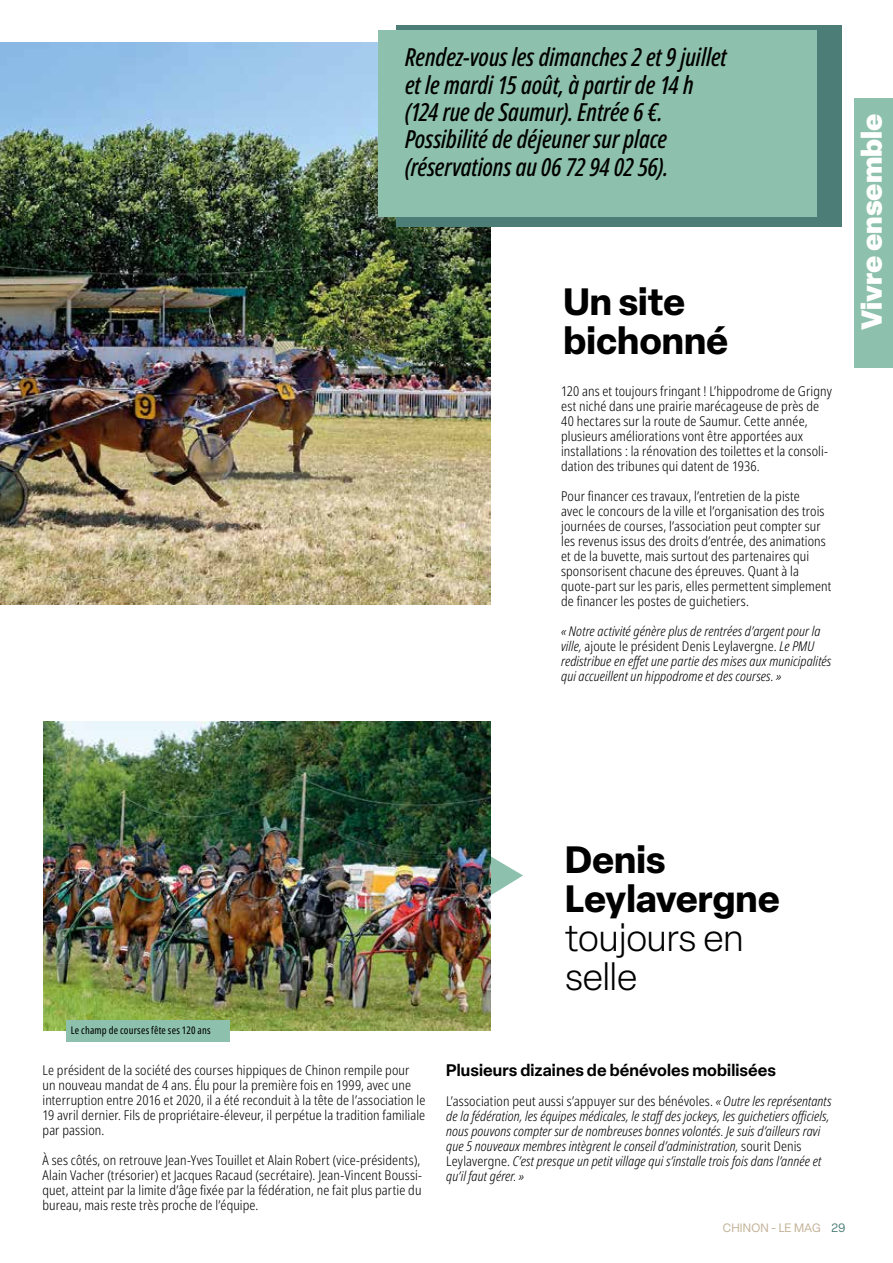
<style>
.page{position:relative;width:893px;height:1263px;background:#fff}
.page>*{position:absolute;margin:0;border:0;box-sizing:border-box;transform-origin:0 0}
.t1{font:700 37.5px/39px "Elza";color:#000}
.t2{font:300 37.5px/39px "Elza";color:#000}
.t3{font:900 28.5px "Elza";color:#fff}
.t4{font:italic 500 extra-condensed 24.9px/27.5px "Noto Sans";letter-spacing:-.005em;color:#000}
.t5{font:600 16.5px "Elza";letter-spacing:.005em;color:#000}
.t6{font:300 condensed 13.5px/15px "Noto Sans";letter-spacing:.01em;color:#000}
.t7{font:italic 300 condensed 13.5px/15px "Noto Sans";letter-spacing:.01em;color:#000}
.t8{font:12px "Elza";letter-spacing:.02em;color:#c2b196}
.t9{font:extra-condensed 10.5px "Noto Sans";letter-spacing:.02em;color:#000}
.s1{font-style:normal}
.s2{color:#4c7e77}
</style>
<div class="page">
<div style="left:855px;top:98px;width:38px;height:270px;background:#8dc1ad"></div>
<svg style="left:491px;top:856px;width:32px;height:39px"></svg>
<img style="left:0;top:43px;width:491px;height:561px">
<img style="left:43px;top:721px;width:448px;height:310px">
<div style="left:396px;top:26px;width:445px;height:201px;background:#4c7e77"></div>
<div style="left:379px;top:31px;width:438px;height:186px;background:#8dc1ad"></div>
<div style="left:67px;top:1020px;width:163px;height:21px;background:#8dc1ad"></div>
<h3 class="t4" style="left:405px;top:44px;width:323px">Rendez-vous les dimanches 2 et 9 juillet et le mardi 15 août, à partir de 14 h (124 rue de Saumur). Entrée 6 €.<br>Possibilité de déjeuner sur place (réservations au 06 72 94 02 56).</h3>
<h1 class="t1" style="left:563px;top:281px;width:166px">Un site bichonné</h1>
<p class="t6" style="left:561px;top:384px;width:272px">120 ans et toujours fringant ! L’hippodrome de Grigny est niché dans une prairie marécageuse de près de 40 hectares sur la route de Saumur. Cette année, plusieurs améliorations vont être apportées aux installations : la rénovation des toilettes et la consoli&shy;dation des tribunes qui datent de 1936.</p>
<p class="t6" style="left:561px;top:489px;width:272px">Pour financer ces travaux, l’entretien de la piste<br>avec le concours de la ville et l’organisation des trois journées de courses, l’association peut compter sur les revenus issus des droits d’entrée, des animations et de la buvette, mais surtout des partenaires qui sponsorisent chacune des épreuves. Quant à la quote-part sur les paris, elles permettent simplement de financer les postes de guichetiers.</p>
<p class="t7" style="left:561px;top:624px;width:272px">« Notre activité génère plus de rentrées d’argent pour la ville, <span class="s1">ajoute le président Denis Leylavergne.</span> Le PMU redistribue en effet une partie des mises aux municipalités qui accueillent un hippodrome et des courses. »</p>
<h2 class="t3" style="left:851px;top:330px;width:218px;rotate:-90deg">Vivre ensemble</h2>
<p class="t9" style="left:71px;top:1023px;width:141px">Le champ de courses fête ses 120 ans</p>
<p class="t6" style="left:43px;top:1063px;width:384px">Le président de la société des courses hippiques de Chinon rempile pour un nouveau mandat de 4 ans. Élu pour la première fois en 1999, avec une interruption entre 2016 et 2020, il a été reconduit à la tête de l’association le 19 avril dernier. Fils de propriétaire-éleveur, il perpétue la tradition familiale par passion.</p>
<p class="t6" style="left:43px;top:1153px;width:381px">À ses côtés, on retrouve Jean-Yves Touillet et Alain Robert (vice-présidents), Alain Vacher (trésorier) et Jacques Racaud (secrétaire). Jean-Vincent Boussi&shy;quet, atteint par la limite d’âge fixée par la fédération, ne fait plus partie du bureau, mais reste très proche de l’équipe.</p>
<h1 class="t1" style="left:565px;top:839px;width:216px">Denis<br>Leylavergne</h1>
<h1 class="t2" style="left:565px;top:918px;width:180px">toujours en selle</h1>
<p class="t5" style="left:446px;top:1059px;width:331px">Plusieurs dizaines de bénévoles mobilisées</p>
<p class="t7" style="left:446px;top:1094px;width:387px"><span class="s1">L’association peut aussi s’appuyer sur des bénévoles.</span> « Outre les représentants de la fédération, les équipes médicales, le staffdes jockeys, les guichetiers officiels, nous pouvons compter sur de nombreuses bonnes volontés. Je suis d’ailleurs ravi que 5 nouveaux membres intègrent le conseil d’administration, <span class="s1">sourit Denis Leylavergne.</span> C’est presque un petit village qui s’installe trois fois dans l’année et qu’il faut gérer. »</p>
<p class="t8" style="left:723px;top:1220px;width:124px">CHINON - LE MAG <span class="s2">29</span></p>
</div>
